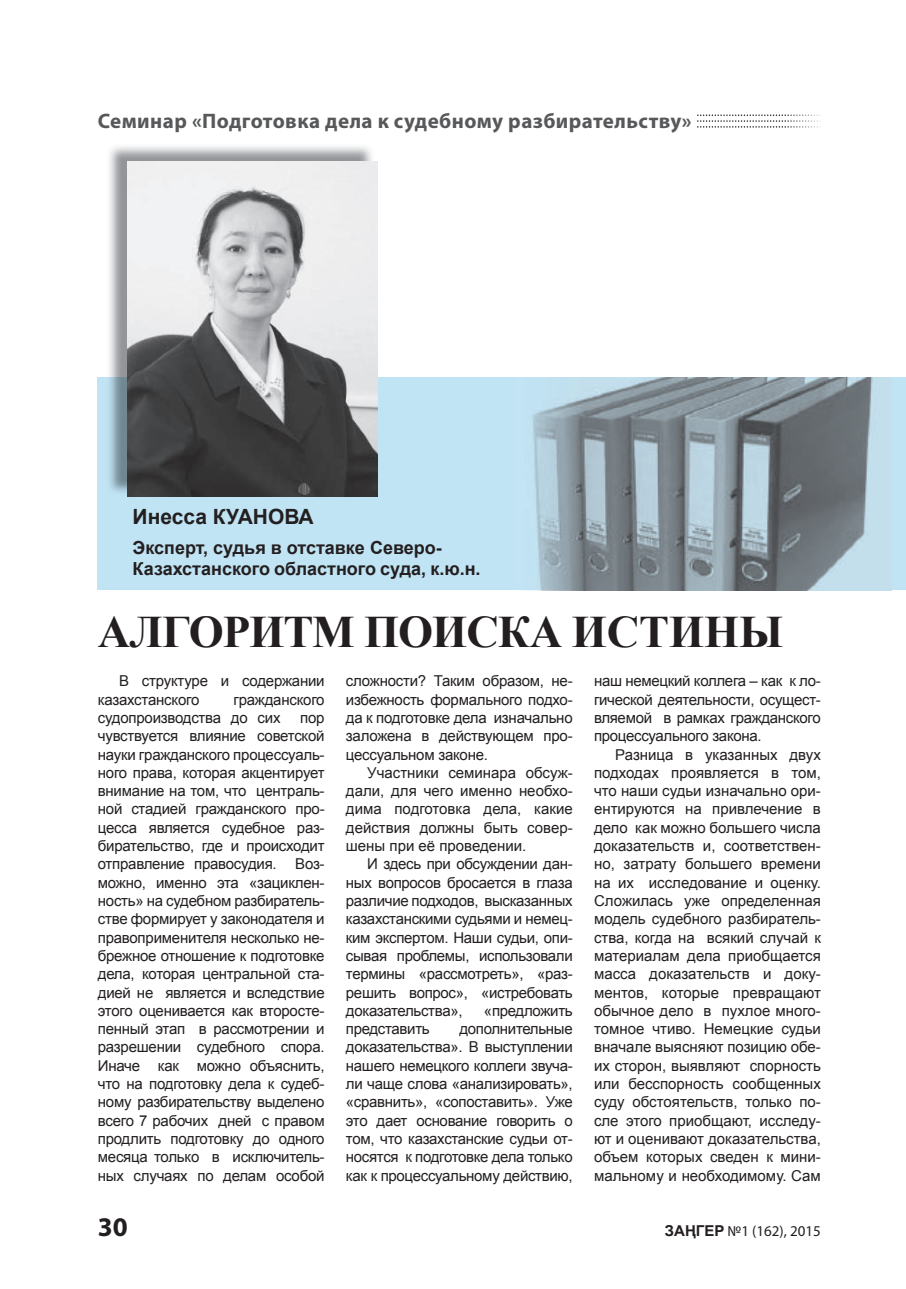
<style>
.page{position:relative;width:906px;height:1289px;background:#fff}
.page>*{position:absolute;margin:0;border:0;box-sizing:border-box;transform-origin:0 0}
.t1{font:700 45px "Times New Roman";letter-spacing:-.02em;color:#231f20}
.t2{font:700 27px "Myriad Pro";color:#231f20}
.t3{font:700 21px "Myriad Pro";letter-spacing:.02em;color:#57585a}
.t4{font:700 21px "Arial";color:#231f20}
.t5{font:700 18px/21.6px "Arial";color:#231f20}
.t6{font:15px/18.3px "Arial";letter-spacing:-.015em;color:#231f20;text-align:justify}
.t7{font:15px "Myriad Pro";color:#231f20}
.s1{font-family:"Arial";font-weight:700}
</style>
<div class="page">
<div style="left:98px;top:377px;width:808px;height:213px;background:#c1e4f4"></div>
<img style="left:109px;top:146px;width:265px;height:347px">
<img style="left:127px;top:162px;width:250px;height:334px">
<img style="left:697px;top:114px;width:124px;height:2px">
<img style="left:697px;top:120px;width:124px;height:2px">
<img style="left:697px;top:126px;width:124px;height:2px">
<img style="left:526px;top:377px;width:365px;height:214px">
<h3 class="t3" style="left:98px;top:107px;width:595px">Семинар «Подготовка дела к судебному разбирательству»</h3>
<h3 class="t4" style="left:133px;top:502px;width:183px">Инесса КУАНОВА</h3>
<p class="t5" style="left:133px;top:537px;width:349px">Эксперт, судья в отставке Северо-<br>Казахстанского областного суда, к.ю.н.</p>
<h1 class="t1" style="left:98px;top:601px;width:687px">АЛГОРИТМ ПОИСКА ИСТИНЫ</h1>
<p class="t6" style="left:346px;top:672px;width:228px">сложности? Таким образом, не&shy;избежность формального подхо&shy;да к подготовке дела изначально заложена в действующем про&shy;цессуальном законе.</p>
<p class="t6" style="left:346px;top:763px;width:228px;text-indent:21px">Участники семинара обсуж&shy;дали, для чего именно необхо&shy;дима подготовка дела, какие действия должны быть совер&shy;шены при её проведении.</p>
<p class="t6" style="left:346px;top:855px;width:228px;text-indent:21px">И здесь при обсуждении дан&shy;ных вопросов бросается в глаза различие подходов, высказанных казахстанскими судьями и немец&shy;ким экспертом. Наши судьи, опи&shy;сывая проблемы, использовали термины «рассмотреть», «раз&shy;решить вопрос», «истребовать доказательства»,</p>
<p class="t6" style="left:98px;top:672px;width:228px;text-indent:21px">В структуре и содержании казахстанского</p>
<p class="t6" style="left:594px;top:672px;width:228px">наш немецкий коллега – как к ло&shy;гической деятельности, осущест&shy;вляемой в рамках гражданского процессуального закона.</p>
<p class="t6" style="left:594px;top:745px;width:228px;text-indent:21px">Разница в указанных двух подходах проявляется в том, что наши судьи изначально ори&shy;ентируются на привлечение в дело как можно большего числа доказательств и, соответствен&shy;но, затрату большего времени на их исследование и оценку.<br>Сложилась уже определенная модель судебного разбиратель&shy;ства, когда на всякий случай к материалам дела приобщается масса доказательств и доку&shy;ментов, которые превращают обычное дело в пухлое много&shy;томное чтиво. Немецкие судьи вначале выясняют позицию обе&shy;их сторон, выявляют спорность или бесспорность сообщенных суду обстоятельств, только по&shy;сле этого приобщают, исследу&shy;ют и оценивают доказательства, объем которых сведен к мини&shy;мальному и необходимому. Сам</p>
<p class="t6" style="left:98px;top:690px;width:228px;text-indent:136px">гражданского судопроизводства до сих</p>
<p class="t6" style="left:98px;top:708px;width:228px;text-indent:202px">пор чувствуется влияние советской науки гражданского процессуаль&shy;ного права, которая акцентирует внимание на том, что централь&shy;ной стадией гражданского про&shy;цесса является судебное раз&shy;бирательство, где и происходит отправление правосудия. Воз&shy;можно, именно эта «зациклен&shy;ность» на судебном разбиратель&shy;стве формирует у законодателя и правоприменителя несколько не&shy;брежное отношение к подготовке дела, которая центральной ста&shy;дией не является и вследствие этого оценивается как второсте&shy;пенный этап в рассмотрении и разрешении судебного спора.<br>Иначе как можно объяснить, что на подготовку дела к судеб&shy;ному разбирательству выделено всего 7 рабочих дней с правом продлить подготовку до одного месяца только в исключитель&shy;ных случаях по делам особой</p>
<p class="t6" style="left:484px;top:1001px;width:90px">«предложить</p>
<p class="t6" style="left:346px;top:1019px;width:228px;text-indent:114px">дополнительные доказательства». В выступлении нашего немецкого коллеги звуча&shy;ли чаще слова «анализировать», «сравнить», «сопоставить». Уже это дает основание говорить о том, что казахстанские судьи от&shy;носятся к подготовке дела только как к процессуальному действию,</p>
<p class="t6" style="left:346px;top:1019px;width:85px">представить</p>
<h2 class="t2" style="left:98px;top:1208px;width:31px">30</h2>
<p class="t7" style="left:665px;top:1221px;width:158px"><span class="s1">ЗАҢГЕР</span> №1 (162), 2015</p>
</div>
